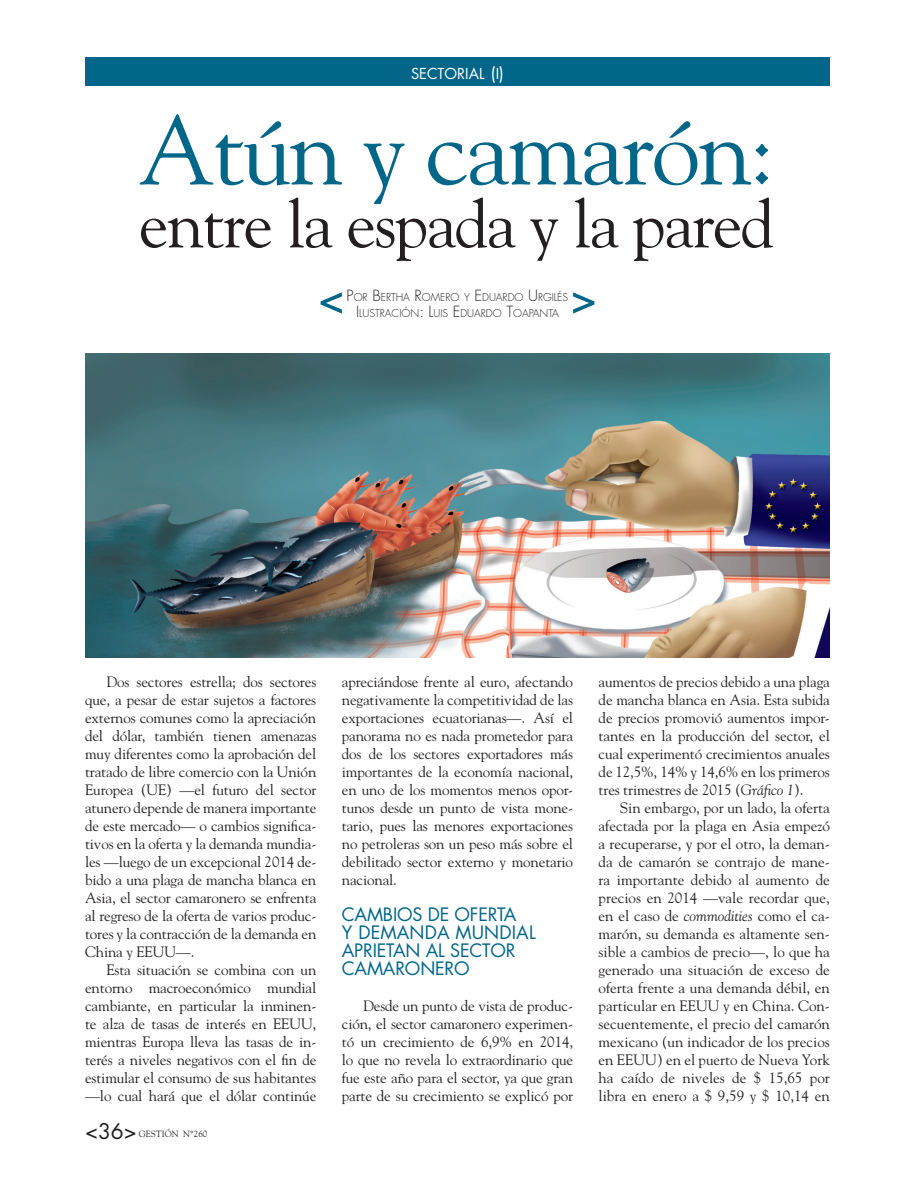
<style>
.page{position:relative;width:915px;height:1191px;background:#fff}
.page>*{position:absolute;margin:0;border:0;box-sizing:border-box;transform-origin:0 0}
.t1{font:97.5px "Goudy Std";letter-spacing:-.025em;color:#016688}
.t2{font:66.75px "Goudy Std";letter-spacing:-.025em;color:#231f20}
.t3{font:21px "Futura";color:#231f20}
.Título_3{font:18px/18px "Futura";letter-spacing:-.01em;color:#016688}
.t4{font:15px/18px "Goudy Std";letter-spacing:-.01em;color:#231f20;text-align:justify}
.t5{font:14.7px "Futura";color:#fff}
.t6{font:300 10.5px "Futura";letter-spacing:-.005em;color:#231f20}
.t7{font:9px "Goudy Std";color:#231f20}
.s1{font-size:16.5px}
.s2{font-size:15px}
.s3{font-style:inherit}
.s4{font-style:italic}
</style>
<div class="page">
<div style="left:85px;top:57px;width:744px;height:28px;background:#016688"></div>
<svg style="left:320px;top:292px;width:22px;height:21px"></svg>
<svg style="left:573px;top:292px;width:21px;height:21px"></svg>
<img style="left:86px;top:353px;width:742px;height:304px">
<p class="t5" style="left:411px;top:65px;width:94px">SECTORIAL <span class="s1">(</span>I<span class="s1">)</span></p>
<p class="t1" style="left:139px;top:90px;width:636px">Atún y camarón:</p>
<p class="t2" style="left:139px;top:183px;width:636px">entre la espada y la pared</p>
<p class="t6" style="left:346px;top:291px;width:223px"><span class="s2">P</span>OR <span class="s2">B</span>ERTHA <span class="s2">R</span>OMERO Y <span class="s2">E</span> DUARDO <span class="s2">U</span> RGILÉS</p>
<p class="t6" style="left:356px;top:306px;width:204px"><span class="s2">I</span> LUSTRACIÓN<span class="s2">: L</span>UIS <span class="s2">E</span> DUARDO <span class="s2">T</span>OAPANTA</p>
<p class="t4" style="left:85px;top:672px;width:233px;text-indent:21px">Dos sectores estrella; dos sectores que, a pesar de estar sujetos a factores externos comunes como la apreciación del dólar, también tienen amenazas muy diferentes como la aprobación del tratado de libre comercio con la Unión Europea (UE) —el futuro del sector atunero depende de manera importante de este mercado— o cambios significa&shy;tivos en la oferta y la demanda mundia&shy;les —luego de un excepcional 2014 de&shy;bido a una plaga de mancha blanca en Asia, el sector camaronero se enfrenta al regreso de la oferta de varios produc&shy;tores y la contracción de la demanda en China y EEUU—.</p>
<p class="t4" style="left:85px;top:960px;width:233px;text-indent:21px">Esta situación se combina con un entorno macroeconómico mundial cambiante, en particular la inminen&shy;te alza de tasas de interés en EEUU, mientras Europa lleva las tasas de in&shy;terés a niveles negativos con el fin de estimular el consumo de sus habitantes —lo cual hará que el dólar continúe</p>
<p class="t3" style="left:85px;top:1117px;width:53px">&lt;<span class="s3">36</span>&gt;</p>
<p class="t7" style="left:139px;top:1128px;width:70px">GESTIÓN N°260</p>
<p class="t4" style="left:342px;top:672px;width:233px">apreciándose frente al euro, afectando negativamente la competitividad de las exportaciones ecuatorianas—. Así el panorama no es nada prometedor para dos de los sectores exportadores más importantes de la economía nacional, en uno de los momentos menos opor&shy;tunos desde un punto de vista mone&shy;tario, pues las menores exportaciones no petroleras son un peso más sobre el debilitado sector externo y monetario nacional.</p>
<p class="Título_3" style="left:342px;top:905px;width:176px">CAMBIOS DE OFERTA</p>
<p class="Título_3" style="left:342px;top:923px;width:195px">Y DEMANDA MUNDIAL<br>APRIETAN AL SECTOR</p>
<p class="Título_3" style="left:342px;top:959px;width:129px">CAMARONERO</p>
<p class="t4" style="left:342px;top:996px;width:233px;text-indent:21px">Desde un punto de vista de produc&shy;ción, el sector camaronero experimen&shy;tó un crecimiento de 6,9% en 2014, lo que no revela lo extraordinario que fue este año para el sector, ya que gran parte de su crecimiento se explicó por</p>
<p class="t4" style="left:598px;top:672px;width:233px">aumentos de precios debido a una plaga de mancha blanca en Asia. Esta subida de precios promovió aumentos impor&shy;tantes en la producción del sector, el cual experimentó crecimientos anuales de 12,5%, 14% y 14,6% en los primeros tres trimestres de 2015 (<span class="s4">Gráfico 1</span>).</p>
<p class="t4" style="left:598px;top:798px;width:233px;text-indent:21px">Sin embargo, por un lado, la oferta afectada por la plaga en Asia empezó a recuperarse, y por el otro, la deman&shy;da de camarón se contrajo de mane&shy;ra importante debido al aumento de precios en 2014 —vale recordar que, en el caso de <span class="s4">commodities</span> como el ca&shy;marón, su demanda es altamente sen&shy;sible a cambios de precio—, lo que ha generado una situación de exceso de oferta frente a una demanda débil, en particular en EEUU y en China. Con&shy;secuentemente, el precio del camarón mexicano (un indicador de los precios en EEUU) en el puerto de Nueva York ha caído de niveles de $ 15,65 por libra en enero a $ 9,59 y $ 10,14 en</p>
</div>
